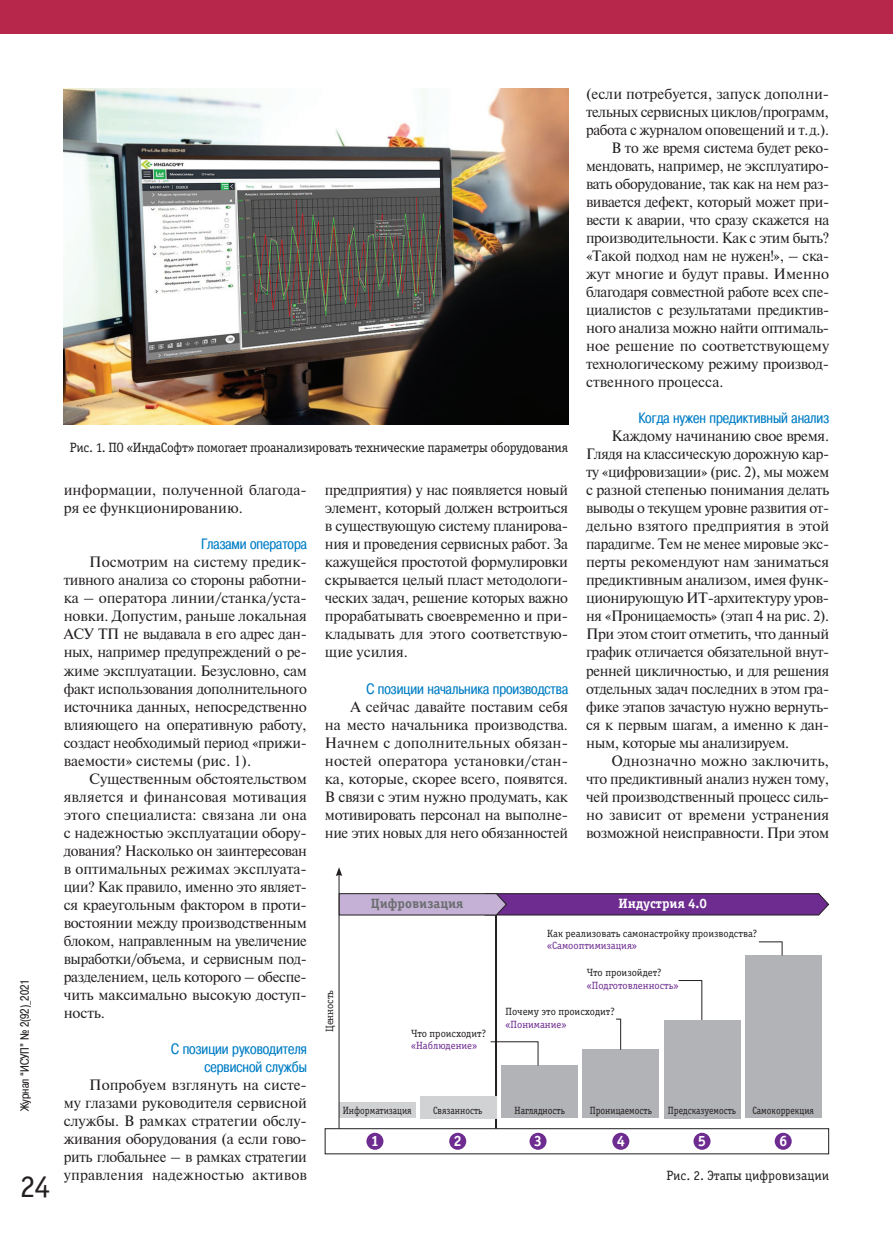
<style>
.page{position:relative;width:893px;height:1234px;background:#fff}
.page>*{position:absolute;margin:0;border:0;box-sizing:border-box;transform-origin:0 0}
.t1{font:31.5px "Officina Serif Book C";color:#231f20}
.t2{font:15px/18px "Newton";letter-spacing:-.025em;color:#231f20;text-align:justify}
.t3{font:15px/18px "Newton";color:#231f20}
.t4{font:15px/18px "Pragmatica Cond C";color:#007ec5;text-align:right}
.t5{font:15px "Officina Serif Bold C";color:#fff}
.t6{font:13.5px "Officina Serif Book C";letter-spacing:-.02em;color:#231f20}
.t7{font:13.5px "Officina Serif Book C";color:#231f20}
.t8{font:13.5px "Officina Serif Bold C";color:#6c6d70}
.t9{font:13.5px "Officina Serif Bold C";color:#fff}
.t10{font:12px "Pragmatica Cond C";color:#231f20}
.t11{font:10.5px "Officina Serif Book C";color:#231f20}
.t12{font:10.5px "Officina Serif Book C";color:#231f20;scale:.9 1}
.t13{font:10.5px "Officina Serif Book C";color:#6e2c91}
</style>
<div class="page">
<div style="left:0;top:0;width:893px;height:34px;background:#b6274b"></div>
<img style="left:64px;top:88px;width:504px;height:337px">
<hr style="left:495px;top:915px;width:1px;height:213px;background:#231f20">
<hr style="left:496px;top:915px;width:1px;height:213px;background:#231f20">
<div style="left:339px;top:1101px;width:77px;height:16px;background:#d1d2d4"></div>
<div style="left:325px;top:1128px;width:504px;height:25px;border:1px solid #231f20"></div>
<div style="left:420px;top:1095px;width:77px;height:22px;background:#d1d2d4"></div>
<div style="left:501px;top:1065px;width:77px;height:52px;background:#b2b3b7"></div>
<div style="left:583px;top:1049px;width:76px;height:68px;background:#b2b3b7"></div>
<div style="left:664px;top:1019px;width:76px;height:98px;background:#b2b3b7"></div>
<div style="left:745px;top:955px;width:76px;height:162px;background:#b2b3b7"></div>
<hr style="left:339px;top:873px;width:1px;height:255px;background:#231f20">
<svg style="left:336px;top:867px;width:6px;height:9px"></svg>
<svg style="left:339px;top:893px;width:490px;height:22px;background:#84569e"></svg>
<div style="left:366px;top:1132px;width:17px;height:17px;background:#6e2c91;border-radius:50%"></div>
<div style="left:449px;top:1132px;width:17px;height:17px;background:#6e2c91;border-radius:50%"></div>
<div style="left:529px;top:1132px;width:18px;height:17px;background:#6e2c91;border-radius:50%"></div>
<div style="left:612px;top:1132px;width:17px;height:17px;background:#6e2c91;border-radius:50%"></div>
<div style="left:693px;top:1132px;width:17px;height:17px;background:#6e2c91;border-radius:50%"></div>
<div style="left:775px;top:1132px;width:17px;height:17px;background:#6e2c91;border-radius:50%"></div>
<svg style="left:538px;top:1041px;width:1px;height:24px"></svg>
<hr style="left:620px;top:1018px;width:1px;height:31px;background:#231f20">
<hr style="left:702px;top:980px;width:1px;height:39px;background:#231f20">
<hr style="left:491px;top:1041px;width:47px;height:1px;background:#231f20">
<svg style="left:678px;top:980px;width:24px;height:1px"></svg>
<svg style="left:759px;top:941px;width:24px;height:14px"></svg>
<p class="t10" style="left:18px;top:1110px;width:134px;rotate:-90deg">Журнал “ИСУП” № 2(92)_2021</p>
<h1 class="t1" style="left:20px;top:1168px;width:32px">24</h1>
<p class="t3" style="left:586px;top:84px;width:245px">(если потребуется, запуск дополни-</p>
<p class="t2" style="left:586px;top:102px;width:245px">тельных сервисных циклов/программ,</p>
<p class="t2" style="left:586px;top:120px;width:245px">работа с журналом оповещений и т.д.).</p>
<p class="t2" style="left:612px;top:138px;width:219px">В то же время система будет реко-</p>
<p class="t2" style="left:586px;top:156px;width:245px">мендовать, например, не эксплуатиро-</p>
<p class="t2" style="left:586px;top:174px;width:245px">вать оборудование, так как на нем раз-</p>
<p class="t2" style="left:586px;top:192px;width:245px">вивается дефект, который может при-</p>
<p class="t2" style="left:586px;top:210px;width:245px">вести к аварии, что сразу скажется на</p>
<p class="t2" style="left:586px;top:228px;width:245px">производительности. Как с этим быть?</p>
<p class="t2" style="left:586px;top:246px;width:245px">«Такой подход нам не нужен!», – ска-</p>
<p class="t3" style="left:586px;top:264px;width:245px">жут многие и будут правы. Именно</p>
<p class="t2" style="left:586px;top:282px;width:245px">благодаря совместной работе всех спе-</p>
<p class="t2" style="left:586px;top:300px;width:245px">циалистов с результатами предиктив-</p>
<p class="t2" style="left:586px;top:318px;width:245px">ного анализа можно найти оптималь-</p>
<p class="t3" style="left:586px;top:336px;width:245px">ное решение по соответствующему</p>
<p class="t2" style="left:586px;top:354px;width:245px">технологическому режиму производ-</p>
<p class="t3" style="left:586px;top:372px;width:139px">ственного процесса.</p>
<p class="t4" style="left:638px;top:409px;width:192px">Когда нужен предиктивный анализ</p>
<p class="t2" style="left:586px;top:426px;width:245px;text-indent:26px">Каждому начинанию свое время.<br>Глядя на классическую дорожную кар&shy;ту «цифровизации» (рис. 2), мы можем с разной степенью понимания делать выводы о текущем уровне развития от&shy;дельно взятого предприятия в этой парадигме. Тем не менее мировые экс&shy;перты рекомендуют нам заниматься предиктивным анализом, имея функ&shy;ционирующую ИТ-архитектуру уров&shy;ня «Проницаемость» (этап 4 на рис. 2).<br>При этом стоит отметить, что данный график отличается обязательной внут&shy;ренней цикличностью, и для решения отдельных задач последних в этом гра&shy;фике этапов зачастую нужно вернуть&shy;ся к первым шагам, а именно к дан&shy;ным, которые мы анализируем.</p>
<p class="t2" style="left:586px;top:750px;width:245px;text-indent:26px">Однозначно можно заключить, что предиктивный анализ нужен тому, чей производственный процесс силь&shy;но зависит от времени устранения возможной неисправности. При этом</p>
<p class="t6" style="left:70px;top:440px;width:500px">Рис. 1. ПО «ИндаСофт» помогает проанализировать технические параметры оборудования</p>
<p class="t2" style="left:325px;top:480px;width:245px">предприятия) у нас появляется новый элемент, который должен встроиться в существующую систему планирова&shy;ния и проведения сервисных работ. За кажущейся простотой формулировки скрывается целый пласт методологи&shy;ческих задач, решение которых важно прорабатывать своевременно и при&shy;кладывать для этого соответствую&shy;щие усилия.</p>
<p class="t4" style="left:366px;top:679px;width:203px">С позиции начальника производства</p>
<p class="t2" style="left:325px;top:696px;width:245px;text-indent:26px">А сейчас давайте поставим себя на место начальника производства.<br>Начнем с дополнительных обязан&shy;ностей оператора установки/стан&shy;ка, которые, скорее всего, появятся.<br>В связи с этим нужно продумать, как мотивировать персонал на выполне&shy;ние этих новых для него обязанностей</p>
<p class="t3" style="left:64px;top:480px;width:245px">информации, полученной благода&shy;ря ее функционированию.</p>
<p class="t4" style="left:201px;top:535px;width:107px">Глазами оператора</p>
<p class="t2" style="left:64px;top:552px;width:245px;text-indent:26px">Посмотрим на систему предик&shy;тивного анализа со стороны работни&shy;ка – оператора линии/станка/уста&shy;новки. Допустим, раньше локальная АСУ ТП не выдавала в его адрес дан&shy;ных, например предупреждений о ре&shy;жиме эксплуатации. Безусловно, сам факт использования дополнительного источника данных, непосредственно влияющего на оперативную работу, создаст необходимый период «прижи&shy;ваемости» системы (рис. 1).</p>
<p class="t2" style="left:64px;top:768px;width:245px;text-indent:26px">Существенным обстоятельством является и финансовая мотивация этого специалиста: связана ли она с надежностью эксплуатации обору&shy;дования? Насколько он заинтересован в оптимальных режимах эксплуата&shy;ции? Как правило, именно это являет&shy;ся краеугольным фактором в проти&shy;востоянии между производственным блоком, направленным на увеличение выработки/объема, и сервисным под&shy;разделением, цель которого – обеспе&shy;чить максимально высокую доступ&shy;ность.</p>
<p class="t4" style="left:171px;top:1039px;width:137px">С позиции руководителя сервисной службы</p>
<p class="t2" style="left:64px;top:1074px;width:245px;text-indent:26px">Попробуем взглянуть на систе&shy;му глазами руководителя сервисной службы. В рамках стратегии обслу&shy;живания оборудования (а если гово&shy;рить глобальнее – в рамках стратегии управления надежностью активов</p>
<p class="t8" style="left:371px;top:895px;width:94px">Цифровизация</p>
<p class="t9" style="left:619px;top:895px;width:90px">Индустрия 4.0</p>
<p class="t11" style="left:547px;top:927px;width:212px">Как реализовать самонастройку производства?</p>
<p class="t13" style="left:547px;top:939px;width:91px">«Самооптимизация»</p>
<p class="t11" style="left:587px;top:966px;width:77px">Что произойдет?</p>
<p class="t13" style="left:587px;top:979px;width:93px">«Подготовленность»</p>
<p class="t11" style="left:324px;top:1031px;width:44px;rotate:-90deg">Ценность</p>
<p class="t11" style="left:506px;top:1005px;width:111px">Почему это происходит?</p>
<p class="t13" style="left:506px;top:1018px;width:62px">«Понимание»</p>
<p class="t11" style="left:411px;top:1027px;width:77px">Что происходит?</p>
<p class="t13" style="left:411px;top:1039px;width:68px">«Наблюдение»</p>
<p class="t12" style="left:343px;top:1104px;width:78px">Информатизация</p>
<p class="t12" style="left:433px;top:1104px;width:56px">Связанность</p>
<p class="t12" style="left:514px;top:1104px;width:57px">Наглядность</p>
<p class="t12" style="left:590px;top:1104px;width:70px">Проницаемость</p>
<p class="t12" style="left:668px;top:1104px;width:77px">Предсказуемость</p>
<p class="t12" style="left:752px;top:1104px;width:70px">Самокоррекция</p>
<p class="t5" style="left:371px;top:1132px;width:10px">1</p>
<p class="t5" style="left:454px;top:1132px;width:10px">2</p>
<p class="t5" style="left:534px;top:1132px;width:10px">3</p>
<p class="t5" style="left:617px;top:1132px;width:10px">4</p>
<p class="t5" style="left:698px;top:1132px;width:10px">5</p>
<p class="t5" style="left:779px;top:1132px;width:10px">6</p>
<p class="t7" style="left:666px;top:1167px;width:164px">Рис. 2. Этапы цифровизации</p>
</div>
